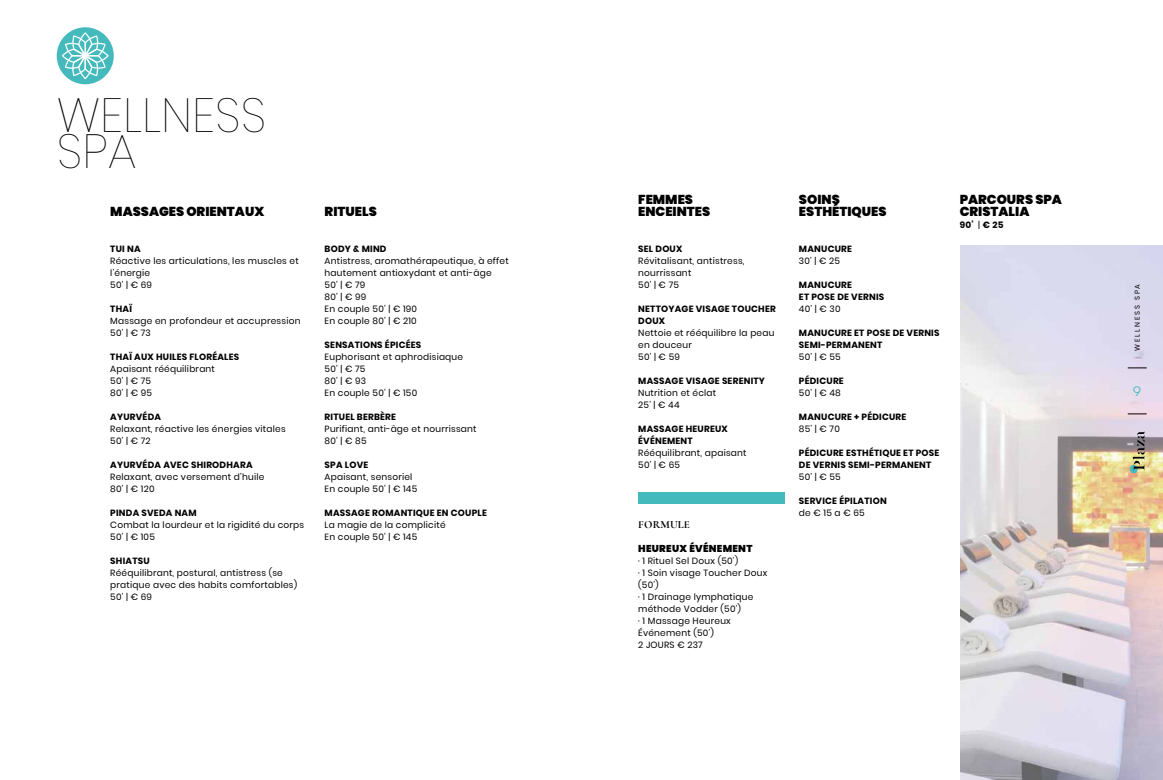
<style>
.page{position:relative;width:1163px;height:780px;background:#fff}
.page>*{position:absolute;margin:0;border:0;box-sizing:border-box;transform-origin:0 0}
.t1{font:100 48px/36px "Poppins";color:#000}
.t2{font:14px "Canaro Light DEMO";color:#45babd}
.t3{font:900 13px/12px "Poppins";color:#000}
.t4{font:700 11px "Cormorant Garamond";letter-spacing:.01em;color:#000}
.t5{font:900 10px "Poppins";letter-spacing:.025em;color:#000}
.t6{font:9px/12px "Poppins";letter-spacing:.025em;color:#000}
.t7{font:700 9px/12px "Poppins";letter-spacing:.025em;color:#000}
.t8{font:7px "Poppins";letter-spacing:.25em;color:#000}
.s1{font-weight:400}
</style>
<div class="page">
<img style="left:960px;top:245px;width:202px;height:535px">
<svg style="left:1129px;top:465px;width:8px;height:8px"></svg>
<svg style="left:1132px;top:431px;width:12px;height:39px"></svg>
<svg style="left:1127px;top:367px;width:19px;height:1px"></svg>
<svg style="left:1127px;top:413px;width:19px;height:1px"></svg>
<div style="left:57px;top:27px;width:57px;height:57px;background:#45babd;border-radius:50%"></div>
<svg style="left:62px;top:32px;width:47px;height:47px"></svg>
<div style="left:638px;top:492px;width:146px;height:12px;background:#45babd"></div>
<h1 class="t1" style="left:57px;top:97px;width:211px">WELLNESS<br>SPA</h1>
<h3 class="t3" style="left:110px;top:206px;width:155px">MASSAGES ORIENTAUX</h3>
<h3 class="t3" style="left:324px;top:206px;width:54px">RITUELS</h3>
<p class="t7" style="left:110px;top:243px;width:32px">TUI NA</p>
<p class="t6" style="left:110px;top:255px;width:190px">Réactive les articulations, les muscles et l’énergie<br>50’ | € 69</p>
<p class="t7" style="left:110px;top:303px;width:23px">THAÏ</p>
<p class="t6" style="left:110px;top:315px;width:192px">Massage en profondeur et accupression<br>50’ | € 73</p>
<p class="t7" style="left:110px;top:351px;width:130px">THAÏ AUX HUILES FLORÉALES</p>
<p class="t6" style="left:110px;top:363px;width:106px">Apaisant rééquilibrant<br>50’ | € 75<br>80’ | € 95</p>
<p class="t7" style="left:110px;top:411px;width:52px">AYURVÉDA</p>
<p class="t6" style="left:110px;top:423px;width:177px">Relaxant, réactive les énergies vitales<br>50’ | € 72</p>
<p class="t7" style="left:110px;top:459px;width:144px">AYURVÉDA AVEC SHIRODHARA</p>
<p class="t6" style="left:110px;top:471px;width:155px">Relaxant, avec versement d’huile<br>80’ | € 120</p>
<p class="t7" style="left:110px;top:507px;width:88px">PINDA SVEDA NAM</p>
<p class="t6" style="left:110px;top:519px;width:195px">Combat la lourdeur et la rigidité du corps<br>50’ | € 105</p>
<p class="t7" style="left:110px;top:555px;width:41px">SHIATSU</p>
<p class="t6" style="left:110px;top:567px;width:188px">Rééquilibrant, postural, antistress (se pratique avec des habits comfortables)<br>50’ | € 69</p>
<p class="t7" style="left:324px;top:243px;width:63px">BODY &amp; MIND</p>
<p class="t6" style="left:324px;top:255px;width:185px">Antistress, aromathérapeutique, à effet hautement antioxydant et anti-âge<br>50’ | € 79<br>80’ | € 99<br>En couple 50’ | € 190<br>En couple 80’ | € 210</p>
<p class="t7" style="left:324px;top:339px;width:98px">SENSATIONS ÉPICÉES</p>
<p class="t6" style="left:324px;top:351px;width:140px">Euphorisant et aphrodisiaque<br>50’ | € 75<br>80’ | € 93<br>En couple 50’ | € 150</p>
<p class="t7" style="left:324px;top:411px;width:73px">RITUEL BERBÈRE</p>
<p class="t6" style="left:324px;top:423px;width:153px">Purifiant, anti-âge et nourrissant<br>80’ | € 85</p>
<p class="t7" style="left:324px;top:459px;width:45px">SPA LOVE</p>
<p class="t6" style="left:324px;top:471px;width:94px">Apaisant, sensoriel<br>En couple 50’ | € 145</p>
<p class="t7" style="left:324px;top:507px;width:164px">MASSAGE ROMANTIQUE EN COUPLE</p>
<p class="t6" style="left:324px;top:519px;width:122px">La magie de la complicité<br>En couple 50’ | € 145</p>
<h3 class="t3" style="left:638px;top:194px;width:74px">FEMMES<br>ENCEINTES</h3>
<h3 class="t3" style="left:798px;top:194px;width:89px">SOINS<br>ESTHÉTIQUES</h3>
<p class="t7" style="left:638px;top:243px;width:46px">SEL DOUX</p>
<p class="t6" style="left:638px;top:255px;width:108px">Révitalisant, antistress, nourrissant<br>50’ | € 75</p>
<p class="t7" style="left:638px;top:303px;width:139px">NETTOYAGE VISAGE TOUCHER<br>DOUX</p>
<p class="t6" style="left:638px;top:327px;width:138px">Nettoie et rééquilibre la peau en douceur<br>50’ | € 59</p>
<p class="t7" style="left:638px;top:375px;width:128px">MASSAGE VISAGE SERENITY</p>
<p class="t6" style="left:638px;top:387px;width:79px">Nutrition et éclat<br>25’ | € 44</p>
<p class="t7" style="left:638px;top:423px;width:91px">MASSAGE HEUREUX<br>ÉVÉNEMENT</p>
<p class="t6" style="left:638px;top:447px;width:110px">Rééquilibrant, apaisant<br>50’ | € 65</p>
<p class="t7" style="left:798px;top:243px;width:54px">MANUCURE</p>
<p class="t6" style="left:798px;top:255px;width:43px">30’ | € 25</p>
<p class="t7" style="left:798px;top:279px;width:87px">MANUCURE<br>ET POSE DE VERNIS</p>
<p class="t6" style="left:798px;top:303px;width:43px">40’ | € 30</p>
<p class="t7" style="left:798px;top:327px;width:142px">MANUCURE ET POSE DE VERNIS<br>SEMI-PERMANENT</p>
<p class="t6" style="left:798px;top:351px;width:43px">50’ | € 55</p>
<p class="t7" style="left:798px;top:375px;width:46px">PÉDICURE</p>
<p class="t6" style="left:798px;top:387px;width:43px">50’ | € 48</p>
<p class="t7" style="left:798px;top:411px;width:109px">MANUCURE + PÉDICURE</p>
<p class="t6" style="left:798px;top:423px;width:42px">85’ | € 70</p>
<p class="t7" style="left:798px;top:447px;width:142px">PÉDICURE ESTHÉTIQUE ET POSE<br>DE VERNIS SEMI-PERMANENT</p>
<p class="t6" style="left:798px;top:471px;width:43px">50’ | € 55</p>
<p class="t7" style="left:798px;top:495px;width:89px">SERVICE ÉPILATION</p>
<p class="t6" style="left:798px;top:507px;width:67px">de € 15 a € 65</p>
<p class="t4" style="left:638px;top:518px;width:53px">FORMULE</p>
<p class="t5" style="left:638px;top:543px;width:116px">HEUREUX ÉVÉNEMENT</p>
<p class="t6" style="left:638px;top:555px;width:131px">∙ 1 Rituel Sel Doux (50’)<br>∙ 1 Soin visage Toucher Doux (50’)<br>∙ 1 Drainage lymphatique méthode Vodder (50’)<br>∙ 1 Massage Heureux<br>Événement (50’)<br>2 JOURS € 237</p>
<h3 class="t3" style="left:959px;top:194px;width:104px">PARCOURS SPA<br>CRISTALIA</h3>
<p class="t7" style="left:959px;top:219px;width:45px">90’ <span class="s1">|</span> € 25</p>
<p class="t8" style="left:1133px;top:350px;width:68px;rotate:-90deg">WELLNESS SPA</p>
<h2 class="t2" style="left:1132px;top:385px;width:10px">9</h2>
</div>
